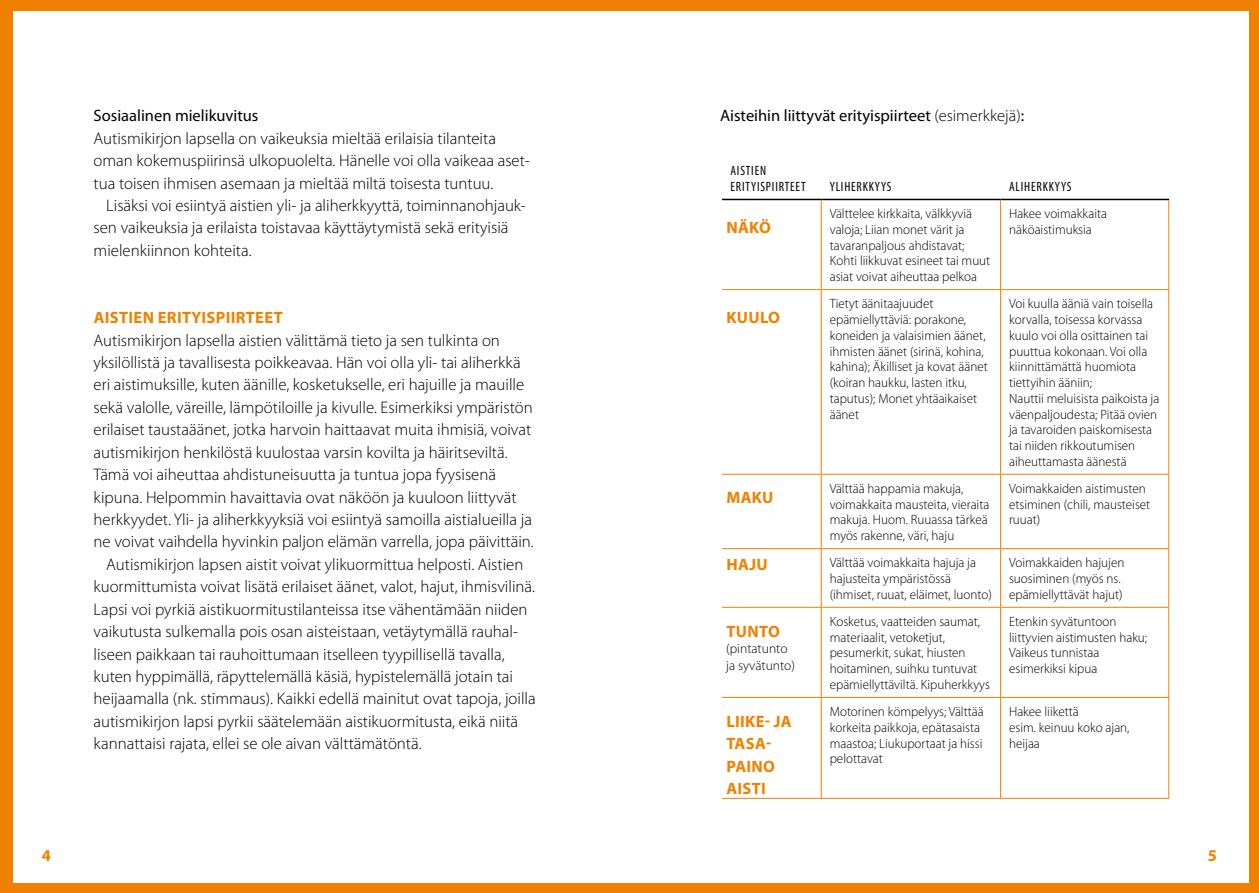
<style>
.page{position:relative;width:1259px;height:893px;background:#f08100}
.page>*{position:absolute;margin:0;border:0;box-sizing:border-box;transform-origin:0 0}
.t1{font:300 16.8px/22.4px "Myriad Pro";color:#000}
.t2{font:16.5px "Myriad Pro";color:#000}
.t3{font:700 16.5px/22.4px "Myriad Pro";letter-spacing:.02em;color:#f08100}
.t4{font:300 13.5px/15.8px "Myriad Pro";color:#000}
.t5{font:condensed 13.5px/15.8px "Myriad Pro";letter-spacing:.06em;color:#000}
.s1{font-weight:300}
</style>
<div class="page">
<div style="left:13px;top:11px;width:1235px;height:871px;background:#fff"></div>
<hr style="left:722px;top:199px;width:99px;height:1px;background:#000">
<hr style="left:821px;top:199px;width:179px;height:1px;background:#000">
<hr style="left:1000px;top:199px;width:169px;height:1px;background:#000">
<hr style="left:821px;top:200px;width:1px;height:89px;background:#f08100">
<hr style="left:1000px;top:200px;width:1px;height:89px;background:#f08100">
<hr style="left:1168px;top:200px;width:1px;height:89px;background:#f08100">
<hr style="left:722px;top:289px;width:99px;height:1px;background:#f08100">
<hr style="left:821px;top:289px;width:179px;height:1px;background:#f08100">
<hr style="left:821px;top:290px;width:1px;height:184px;background:#f08100">
<hr style="left:1000px;top:289px;width:169px;height:1px;background:#f08100">
<hr style="left:1000px;top:290px;width:1px;height:184px;background:#f08100">
<hr style="left:1168px;top:290px;width:1px;height:184px;background:#f08100">
<hr style="left:722px;top:474px;width:99px;height:1px;background:#f08100">
<hr style="left:821px;top:474px;width:179px;height:1px;background:#f08100">
<hr style="left:821px;top:475px;width:1px;height:73px;background:#f08100">
<hr style="left:1000px;top:474px;width:169px;height:1px;background:#f08100">
<hr style="left:1000px;top:475px;width:1px;height:73px;background:#f08100">
<hr style="left:1168px;top:475px;width:1px;height:73px;background:#f08100">
<hr style="left:722px;top:548px;width:99px;height:1px;background:#f08100">
<hr style="left:821px;top:548px;width:179px;height:1px;background:#f08100">
<hr style="left:821px;top:549px;width:1px;height:58px;background:#f08100">
<hr style="left:1000px;top:548px;width:169px;height:1px;background:#f08100">
<hr style="left:1000px;top:549px;width:1px;height:58px;background:#f08100">
<hr style="left:1168px;top:549px;width:1px;height:58px;background:#f08100">
<hr style="left:722px;top:607px;width:99px;height:1px;background:#f08100">
<hr style="left:821px;top:607px;width:179px;height:1px;background:#f08100">
<hr style="left:821px;top:608px;width:1px;height:89px;background:#f08100">
<hr style="left:1000px;top:607px;width:169px;height:1px;background:#f08100">
<hr style="left:1000px;top:608px;width:1px;height:89px;background:#f08100">
<hr style="left:1168px;top:608px;width:1px;height:89px;background:#f08100">
<hr style="left:722px;top:697px;width:99px;height:1px;background:#f08100">
<hr style="left:821px;top:697px;width:179px;height:1px;background:#f08100">
<hr style="left:821px;top:698px;width:1px;height:100px;background:#f08100">
<hr style="left:1000px;top:697px;width:169px;height:1px;background:#f08100">
<hr style="left:1000px;top:698px;width:1px;height:100px;background:#f08100">
<hr style="left:1168px;top:698px;width:1px;height:100px;background:#f08100">
<hr style="left:722px;top:798px;width:99px;height:1px;background:#f08100">
<hr style="left:821px;top:798px;width:179px;height:1px;background:#f08100">
<hr style="left:1000px;top:798px;width:169px;height:1px;background:#f08100">
<p class="t2" style="left:94px;top:106px;width:166px">Sosiaalinen mielikuvitus</p>
<p class="t1" style="left:94px;top:127px;width:438px">Autismikirjon lapsella on vaikeuksia mieltää erilaisia tilanteita oman kokemuspiirinsä ulkopuolelta. Hänelle voi olla vaikeaa aset&shy;tua toisen ihmisen asemaan ja mieltää miltä toisesta tuntuu.</p>
<p class="t1" style="left:94px;top:194px;width:434px;text-indent:13px">Lisäksi voi esiintyä aistien yli- ja aliherkkyyttä, toiminnanohjauk&shy;sen vaikeuksia ja erilaista toistavaa käyttäytymistä sekä erityisiä mielenkiinnon kohteita.</p>
<p class="t3" style="left:94px;top:306px;width:190px">AISTIEN ERITYISPIIRTEET</p>
<p class="t1" style="left:94px;top:329px;width:408px">Autismikirjon lapsella aistien välittämä tieto ja sen tulkinta on</p>
<p class="t1" style="left:94px;top:351px;width:429px">yksilöllistä ja tavallisesta poikkeavaa. Hän voi olla yli- tai aliherkkä</p>
<p class="t1" style="left:94px;top:373px;width:432px">eri aistimuksille, kuten äänille, kosketukselle, eri hajuille ja mauille</p>
<p class="t1" style="left:94px;top:396px;width:441px">sekä valolle, väreille, lämpötiloille ja kivulle. Esimerkiksi ympäristön</p>
<p class="t1" style="left:94px;top:418px;width:439px">erilaiset taustaäänet, jotka harvoin haittaavat muita ihmisiä, voivat</p>
<p class="t1" style="left:94px;top:441px;width:415px">autismikirjon henkilöstä kuulostaa varsin kovilta ja häiritseviltä.</p>
<p class="t1" style="left:94px;top:463px;width:404px">Tämä voi aiheuttaa ahdistuneisuutta ja tuntua jopa fyysisenä</p>
<p class="t1" style="left:94px;top:486px;width:424px">kipuna. Helpommin havaittavia ovat näköön ja kuuloon liittyvät</p>
<p class="t1" style="left:94px;top:508px;width:440px">herkkyydet. Yli- ja aliherkkyyksiä voi esiintyä samoilla aistialueilla ja</p>
<p class="t1" style="left:94px;top:530px;width:442px">ne voivat vaihdella hyvinkin paljon elämän varrella, jopa päivittäin.</p>
<p class="t1" style="left:106px;top:553px;width:418px">Autismikirjon lapsen aistit voivat ylikuormittua helposti. Aistien</p>
<p class="t1" style="left:94px;top:575px;width:443px">kuormittumista voivat lisätä erilaiset äänet, valot, hajut, ihmisvilinä.</p>
<p class="t1" style="left:94px;top:598px;width:435px">Lapsi voi pyrkiä aistikuormitustilanteissa itse vähentämään niiden</p>
<p class="t1" style="left:94px;top:620px;width:426px">vaikutusta sulkemalla pois osan aisteistaan, vetäytymällä rauhal-</p>
<p class="t1" style="left:94px;top:643px;width:413px">liseen paikkaan tai rauhoittumaan itselleen tyypillisellä tavalla,</p>
<p class="t1" style="left:94px;top:665px;width:421px">kuten hyppimällä, räpyttelemällä käsiä, hypistelemällä jotain tai</p>
<p class="t1" style="left:94px;top:687px;width:444px">heijaamalla (nk. stimmaus). Kaikki edellä mainitut ovat tapoja, joilla</p>
<p class="t1" style="left:94px;top:710px;width:426px">autismikirjon lapsi pyrkii säätelemään aistikuormitusta, eikä niitä</p>
<p class="t1" style="left:94px;top:732px;width:330px">kannattaisi rajata, ellei se ole aivan välttämätöntä.</p>
<p class="t2" style="left:720px;top:106px;width:305px">Aisteihin liittyvät erityispiirteet <span class="s1">(esimerkkejä)</span>:</p>
<p class="t5" style="left:730px;top:163px;width:77px">AISTIEN<br>ERITYISPIIRTEET</p>
<p class="t5" style="left:829px;top:178px;width:63px">YLIHERKKYYS</p>
<p class="t5" style="left:1009px;top:178px;width:64px">ALIHERKKYYS</p>
<p class="t3" style="left:726px;top:216px;width:46px">NÄKÖ</p>
<p class="t4" style="left:829px;top:206px;width:162px">Välttelee kirkkaita, välkkyviä valoja; Liian monet värit ja tavaranpaljous ahdistavat;<br>Kohti liikkuvat esineet tai muut asiat voivat aiheuttaa pelkoa</p>
<p class="t4" style="left:1009px;top:206px;width:99px">Hakee voimakkaita näköaistimuksia</p>
<p class="t3" style="left:726px;top:306px;width:55px">KUULO</p>
<p class="t4" style="left:829px;top:296px;width:159px">Tietyt äänitaajuudet epämiellyttäviä: porakone, koneiden ja valaisimien äänet, ihmisten äänet (sirinä, kohina, kahina); Äkilliset ja kovat äänet (koiran haukku, lasten itku, taputus); Monet yhtäaikaiset äänet</p>
<p class="t4" style="left:1009px;top:296px;width:152px">Voi kuulla ääniä vain toisella korvalla, toisessa korvassa kuulo voi olla osittainen tai puuttua kokonaan. Voi olla kiinnittämättä huomiota tiettyihin ääniin;<br>Nauttii meluisista paikoista ja väenpaljoudesta; Pitää ovien ja tavaroiden paiskomisesta tai niiden rikkoutumisen aiheuttamasta äänestä</p>
<p class="t3" style="left:726px;top:485px;width:49px">MAKU</p>
<p class="t4" style="left:829px;top:480px;width:161px">Välttää happamia makuja, voimakkaita mausteita, vieraita makuja. Huom. Ruuassa tärkeä myös rakenne, väri, haju</p>
<p class="t4" style="left:1009px;top:480px;width:143px">Voimakkaiden aistimusten etsiminen (chili, mausteiset ruuat)</p>
<p class="t3" style="left:726px;top:553px;width:43px">HAJU</p>
<p class="t4" style="left:829px;top:555px;width:164px">Välttää voimakkaita hajuja ja hajusteita ympäristössä (ihmiset, ruuat, eläimet, luonto)</p>
<p class="t4" style="left:1009px;top:555px;width:117px">Voimakkaiden hajujen suosiminen (myös ns. epämiellyttävät hajut)</p>
<p class="t3" style="left:726px;top:620px;width:55px">TUNTO</p>
<p class="t4" style="left:726px;top:641px;width:70px;line-height:16.2px">(pintatunto ja syvätunto)</p>
<p class="t4" style="left:829px;top:613px;width:162px">Kosketus, vaatteiden saumat, materiaalit, vetoketjut, pesumerkit, sukat, hiusten hoitaminen, suihku tuntuvat epämiellyttäviltä. Kipuherkkyys</p>
<p class="t4" style="left:1009px;top:613px;width:140px">Etenkin syvätuntoon liittyvien aistimusten haku;<br>Vaikeus tunnistaa esimerkiksi kipua</p>
<p class="t3" style="left:726px;top:709px;width:67px">LIIKE- JA<br>TASA-<br>PAINO<br>AISTI</p>
<p class="t4" style="left:829px;top:704px;width:155px">Motorinen kömpelyys; Välttää korkeita paikkoja, epätasaista maastoa; Liukuportaat ja hissi pelottavat</p>
<p class="t4" style="left:1009px;top:704px;width:122px">Hakee liikettä<br>esim. keinuu koko ajan, heijaa</p>
<p class="t3" style="left:42px;top:844px;width:11px">4</p>
<p class="t3" style="left:1207px;top:844px;width:11px">5</p>
</div>
